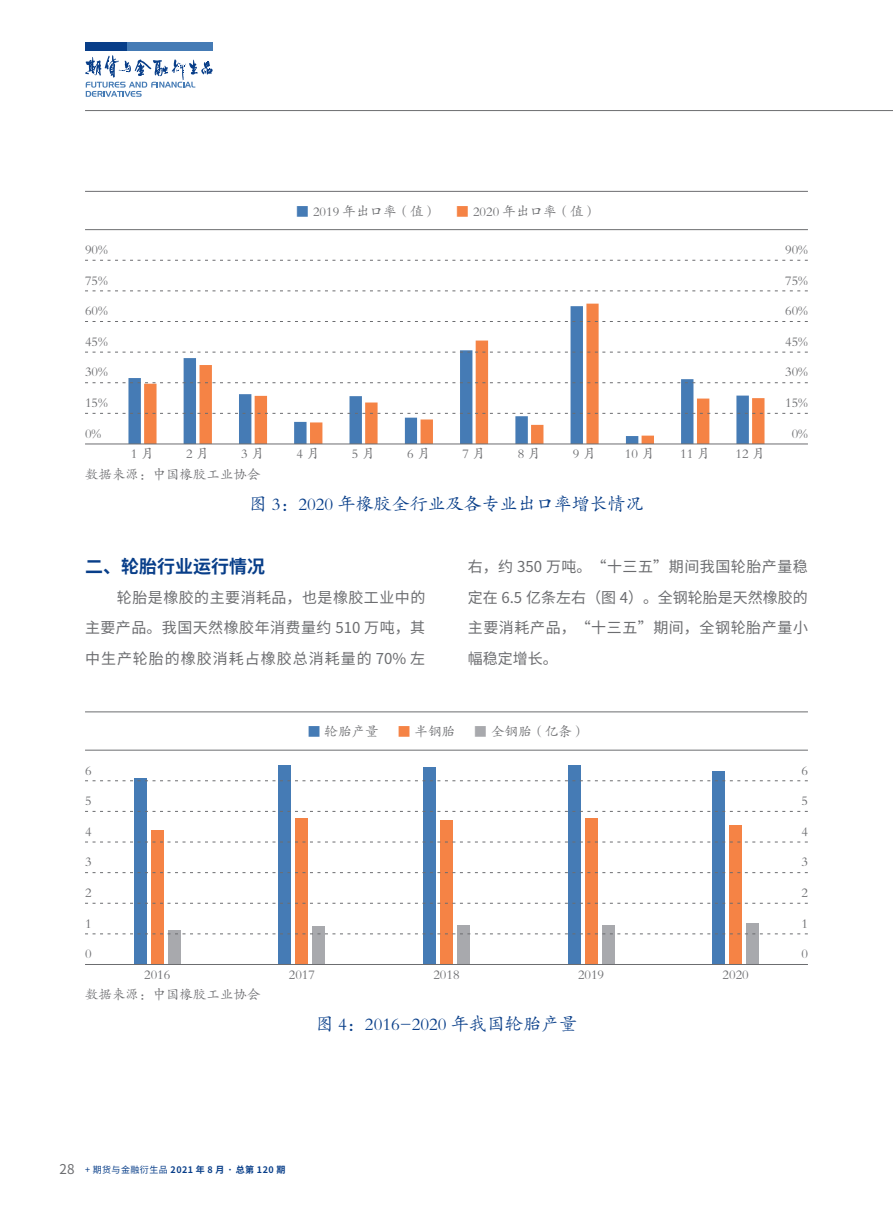
<style>
.page{position:relative;width:893px;height:1212px;background:#fff}
.page>*{position:absolute;margin:0;border:0;box-sizing:border-box;transform-origin:0 0}
.t1{font:18px "FZKTK GBK1 0";color:#083e89}
.t2{font:700 18px "Source Han Sans CN";color:#083e89}
.t3{font:15px/30.6px "Source Han Sans CN";letter-spacing:.03em;color:#6c6d70;text-align:justify}
.t4{font:13.5px "FZKTK GBK1 0";color:#6c6d70}
.t5{font:700 9px "Source Han Sans CN";letter-spacing:.05em;color:#083e89}
.s1{color:#457bb5}
.s2{color:#f58345}
.s3{color:#a8a9ad}
.s4{font-weight:400;font-size:13.5px;color:#6c6d70}
.s5{font-weight:400}
</style>
<div class="page">
<svg style="left:85px;top:55px;width:128px;height:42px"></svg>
<div style="left:85px;top:43px;width:43px;height:8px;background:#083e89"></div>
<div style="left:128px;top:43px;width:85px;height:8px;background:#457bb5"></div>
<hr style="left:85px;top:110px;width:808px;height:1px;background:#6c6d70">
<div style="left:134px;top:778px;width:13px;height:186px;background:#457bb5"></div>
<div style="left:151px;top:829px;width:13px;height:135px;background:#f58345"></div>
<div style="left:168px;top:929px;width:13px;height:35px;background:#a8a9ad"></div>
<div style="left:279px;top:765px;width:12px;height:199px;background:#457bb5"></div>
<div style="left:296px;top:818px;width:12px;height:146px;background:#f58345"></div>
<div style="left:313px;top:926px;width:12px;height:38px;background:#a8a9ad"></div>
<div style="left:423px;top:767px;width:13px;height:197px;background:#457bb5"></div>
<div style="left:440px;top:820px;width:13px;height:144px;background:#f58345"></div>
<div style="left:457px;top:925px;width:13px;height:39px;background:#a8a9ad"></div>
<div style="left:568px;top:765px;width:12px;height:199px;background:#457bb5"></div>
<div style="left:585px;top:818px;width:12px;height:146px;background:#f58345"></div>
<div style="left:602px;top:925px;width:12px;height:39px;background:#a8a9ad"></div>
<div style="left:712px;top:770px;width:13px;height:194px;background:#457bb5"></div>
<div style="left:729px;top:825px;width:13px;height:139px;background:#f58345"></div>
<div style="left:746px;top:923px;width:13px;height:41px;background:#a8a9ad"></div>
<svg style="left:128px;top:351px;width:16px;height:93px"></svg>
<svg style="left:144px;top:304px;width:620px;height:140px"></svg>
<svg style="left:85px;top:260px;width:723px;height:1px"></svg>
<svg style="left:85px;top:291px;width:723px;height:1px"></svg>
<svg style="left:85px;top:321px;width:723px;height:1px"></svg>
<svg style="left:85px;top:352px;width:723px;height:1px"></svg>
<svg style="left:85px;top:382px;width:723px;height:1px"></svg>
<svg style="left:85px;top:413px;width:723px;height:1px"></svg>
<hr style="left:85px;top:229px;width:723px;height:1px;background:#6c6d70">
<hr style="left:85px;top:191px;width:723px;height:1px;background:#6c6d70">
<hr style="left:85px;top:444px;width:723px;height:1px;background:#6c6d70">
<svg style="left:85px;top:780px;width:723px;height:1px"></svg>
<svg style="left:85px;top:811px;width:723px;height:1px"></svg>
<svg style="left:85px;top:842px;width:723px;height:1px"></svg>
<svg style="left:85px;top:872px;width:723px;height:1px"></svg>
<svg style="left:85px;top:903px;width:723px;height:1px"></svg>
<svg style="left:85px;top:933px;width:723px;height:1px"></svg>
<hr style="left:85px;top:750px;width:723px;height:1px;background:#6c6d70">
<hr style="left:85px;top:712px;width:723px;height:1px;background:#6c6d70">
<hr style="left:85px;top:964px;width:723px;height:1px;background:#6c6d70">
<p class="t4" style="left:85px;top:242px;width:24px">90%</p>
<p class="t4" style="left:85px;top:273px;width:24px">75%</p>
<p class="t4" style="left:85px;top:304px;width:24px">60%</p>
<p class="t4" style="left:85px;top:334px;width:24px">45%</p>
<p class="t4" style="left:85px;top:365px;width:24px">30%</p>
<p class="t4" style="left:85px;top:395px;width:24px">15%</p>
<p class="t4" style="left:85px;top:426px;width:18px">0%</p>
<p class="t4" style="left:296px;top:204px;width:143px"><span class="s1">■</span> 2019 年出口率（值）</p>
<p class="t4" style="left:456px;top:204px;width:143px"><span class="s2">■</span> 2020 年出口率（值）</p>
<p class="t4" style="left:131px;top:446px;width:25px">1月</p>
<p class="t4" style="left:186px;top:446px;width:25px">2 月</p>
<p class="t4" style="left:241px;top:446px;width:25px">3月</p>
<p class="t4" style="left:297px;top:446px;width:25px">4月</p>
<p class="t4" style="left:352px;top:446px;width:25px">5月</p>
<p class="t4" style="left:407px;top:446px;width:25px">6月</p>
<p class="t4" style="left:462px;top:446px;width:25px">7月</p>
<p class="t4" style="left:518px;top:446px;width:25px">8月</p>
<p class="t4" style="left:573px;top:446px;width:25px">9月</p>
<p class="t4" style="left:625px;top:446px;width:31px">10 月</p>
<p class="t4" style="left:680px;top:446px;width:31px">11 月</p>
<p class="t4" style="left:735px;top:446px;width:31px">12 月</p>
<p class="t4" style="left:85px;top:467px;width:177px">数据来源：中国橡胶工业协会</p>
<h1 class="t1" style="left:249px;top:494px;width:396px">图 3：2020 年橡胶全行业及各专业出口率增长情况</h1>
<p class="t4" style="left:785px;top:242px;width:24px">90%</p>
<p class="t4" style="left:785px;top:273px;width:24px">75%</p>
<p class="t4" style="left:785px;top:304px;width:24px">60%</p>
<p class="t4" style="left:785px;top:334px;width:24px">45%</p>
<p class="t4" style="left:785px;top:365px;width:24px">30%</p>
<p class="t4" style="left:785px;top:395px;width:24px">15%</p>
<p class="t4" style="left:792px;top:426px;width:18px">0%</p>
<h1 class="t2" style="left:85px;top:556px;width:181px">二、轮胎行业运行情况</h1>
<p class="t3" style="left:85px;top:582px;width:342px;text-indent:32px">轮胎是橡胶的主要消耗品，也是橡胶工业中的主要产品。我国天然橡胶年消费量约 510 万吨，其中生产轮胎的橡胶消耗占橡胶总消耗量的 70% 左</p>
<p class="t3" style="left:468px;top:551px;width:342px">右，约 350 万吨。“十三五”期间我国轮胎产量稳定在 6.5 亿条左右（图 4）。全钢轮胎是天然橡胶的主要消耗产品，“十三五”期间，全钢轮胎产量小幅稳定增长。</p>
<p class="t4" style="left:85px;top:763px;width:8px">6</p>
<p class="t4" style="left:85px;top:793px;width:8px">5</p>
<p class="t4" style="left:85px;top:824px;width:8px">4</p>
<p class="t4" style="left:85px;top:855px;width:8px">3</p>
<p class="t4" style="left:85px;top:885px;width:8px">2</p>
<p class="t4" style="left:85px;top:916px;width:8px">1</p>
<p class="t4" style="left:85px;top:946px;width:8px">0</p>
<p class="t4" style="left:307px;top:724px;width:73px"><span class="s1">■</span> 轮胎产量</p>
<p class="t4" style="left:397px;top:724px;width:59px"><span class="s2">■</span> 半钢胎</p>
<p class="t4" style="left:474px;top:724px;width:113px"><span class="s3">■</span> 全钢胎（亿条）</p>
<p class="t4" style="left:144px;top:967px;width:28px">2016</p>
<p class="t4" style="left:289px;top:967px;width:28px">2017</p>
<p class="t4" style="left:433px;top:967px;width:28px">2018</p>
<p class="t4" style="left:578px;top:967px;width:28px">2019</p>
<p class="t4" style="left:723px;top:967px;width:28px">2020</p>
<p class="t4" style="left:85px;top:987px;width:177px">数据来源：中国橡胶工业协会</p>
<h1 class="t1" style="left:316px;top:1014px;width:263px">图 4：2016-2020 年我国轮胎产量</h1>
<p class="t5" style="left:60px;top:1165px;width:227px"><span class="s4">28</span> <span class="s5">+ 期货与金融衍生品</span> 2021 年 8 月 · 总第 120 期</p>
<p class="t4" style="left:801px;top:763px;width:8px">6</p>
<p class="t4" style="left:801px;top:793px;width:8px">5</p>
<p class="t4" style="left:801px;top:824px;width:8px">4</p>
<p class="t4" style="left:801px;top:855px;width:8px">3</p>
<p class="t4" style="left:801px;top:885px;width:8px">2</p>
<p class="t4" style="left:801px;top:916px;width:8px">1</p>
<p class="t4" style="left:801px;top:946px;width:8px">0</p>
</div>
